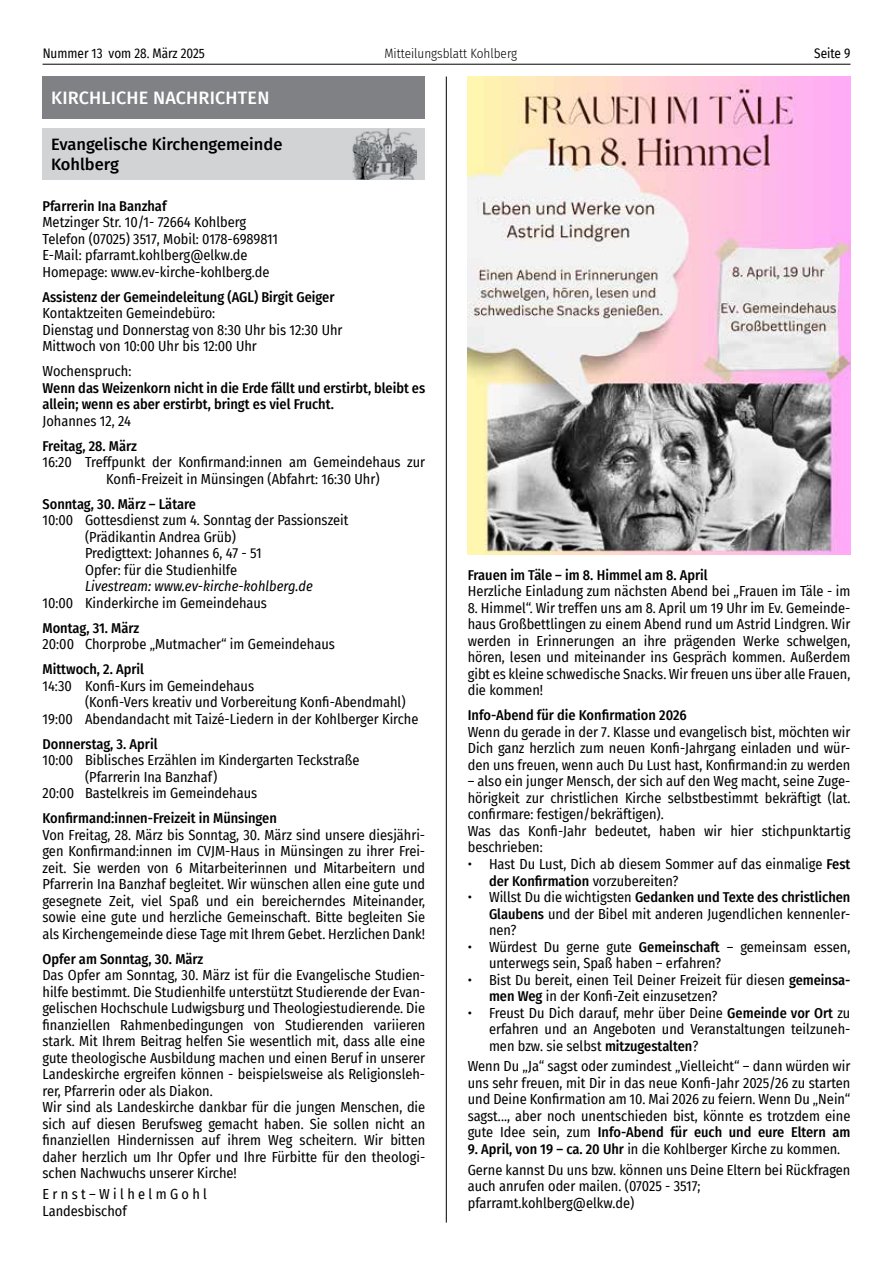
<style>
.page{position:relative;width:893px;height:1263px;background:#fff}
.page>*{position:absolute;margin:0;border:0;box-sizing:border-box;transform-origin:0 0}
.t1{font:500 18px "Fira Sans";letter-spacing:.01em;color:#fff}
.t2{font:500 16.5px/19.8px "Fira Sans";color:#000}
.t3{font:14.25px/16.5px "Fira Sans Condensed";color:#000}
.t4{font:500 14.25px/16.5px "Fira Sans Condensed";color:#000}
.t5{font:italic 14.25px "Fira Sans Condensed";color:#000}
.t6{font:13.5px "Fira Sans Condensed";color:#000}
.t7{font:300 13.5px "Fira Sans Condensed";color:#000}
.s1{font-weight:500}
</style>
<div class="page">
<hr style="left:43px;top:64px;width:807px;height:1px;background:#000">
<hr style="left:446px;top:77px;width:1px;height:1145px;background:#000">
<div style="left:43px;top:76px;width:382px;height:43px;background:#808184"></div>
<div style="left:43px;top:128px;width:382px;height:51px;background:#d1d3d4"></div>
<img style="left:353px;top:128px;width:64px;height:51px">
<img style="left:468px;top:77px;width:382px;height:478px">
<p class="t6" style="left:43px;top:43px;width:164px">Nummer 13 vom 28. März 2025</p>
<p class="t7" style="left:384px;top:44px;width:134px">Mitteilungsblatt Kohlberg</p>
<p class="t6" style="left:814px;top:43px;width:38px">Seite 9</p>
<p class="t1" style="left:51px;top:83px;width:220px">KIRCHLICHE NACHRICHTEN</p>
<p class="t2" style="left:51px;top:134px;width:233px">Evangelische Kirchengemeinde<br>Kohlberg</p>
<p class="t4" style="left:43px;top:197px;width:126px">Pfarrerin Ina Banzhaf</p>
<p class="t3" style="left:43px;top:214px;width:237px">Metzinger Str. 10/1- 72664 Kohlberg Telefon (07025) 3517, Mobil: 0178-6989811<br>E-Mail: pfarramt.kohlberg@elkw.de Homepage: www.ev-kirche-kohlberg.de</p>
<p class="t4" style="left:43px;top:288px;width:293px">Assistenz der Gemeindeleitung (AGL) Birgit Geiger</p>
<p class="t3" style="left:43px;top:305px;width:302px">Kontaktzeiten Gemeindebüro:<br>Dienstag und Donnerstag von 8:30 Uhr bis 12:30 Uhr<br>Mittwoch von 10:00 Uhr bis 12:00 Uhr</p>
<p class="t3" style="left:43px;top:363px;width:90px">Wochenspruch:</p>
<p class="t4" style="left:43px;top:379px;width:384px">Wenn das Weizenkorn nicht in die Erde fällt und erstirbt, bleibt es allein; wenn es aber erstirbt, bringt es viel Frucht.</p>
<p class="t3" style="left:43px;top:412px;width:90px">Johannes 12, 24</p>
<p class="t4" style="left:43px;top:437px;width:96px">Freitag, 28. März</p>
<p class="t3" style="left:106px;top:454px;width:320px;text-indent:-64px">16:20 Treffpunkt der Konfirmand:innen am Gemeindehaus zur<br>Konfi-Freizeit in Münsingen (Abfahrt: 16:30 Uhr)</p>
<p class="t4" style="left:43px;top:495px;width:155px">Sonntag, 30. März – Lätare</p>
<p class="t3" style="left:85px;top:512px;width:265px;text-indent:-43px">10:00 Gottesdienst zum 4. Sonntag der Passionszeit (Prädikantin Andrea Grüb)<br>Predigttext: Johannes 6, 47 - 51<br>Opfer: für die Studienhilfe</p>
<p class="t5" style="left:85px;top:576px;width:229px">Livestream: www.ev-kirche-kohlberg.de</p>
<p class="t3" style="left:43px;top:594px;width:226px">10:00 Kinderkirche im Gemeindehaus</p>
<p class="t4" style="left:43px;top:619px;width:98px">Montag, 31. März</p>
<p class="t3" style="left:43px;top:636px;width:294px">20:00 Chorprobe „Mutmacher“ im Gemeindehaus</p>
<p class="t4" style="left:43px;top:660px;width:103px">Mittwoch, 2. April</p>
<p class="t3" style="left:43px;top:677px;width:213px">14:30 Konfi-Kurs im Gemeindehaus</p>
<p class="t3" style="left:85px;top:694px;width:322px">(Konfi-Vers kreativ und Vorbereitung Konfi-Abendmahl)</p>
<p class="t3" style="left:43px;top:710px;width:377px">19:00 Abendandacht mit Taizé-Liedern in der Kohlberger Kirche</p>
<p class="t4" style="left:43px;top:735px;width:116px">Donnerstag, 3. April</p>
<p class="t3" style="left:43px;top:752px;width:319px">10:00 Biblisches Erzählen im Kindergarten Teckstraße</p>
<p class="t3" style="left:85px;top:768px;width:134px">(Pfarrerin Ina Banzhaf)</p>
<p class="t3" style="left:43px;top:785px;width:216px">20:00 Bastelkreis im Gemeindehaus</p>
<p class="t4" style="left:43px;top:809px;width:236px">Konfirmand:innen-Freizeit in Münsingen</p>
<p class="t3" style="left:43px;top:826px;width:384px;text-align:justify">Von Freitag, 28. März bis Sonntag, 30. März sind unsere diesjähri&shy;gen Konfirmand:innen im CVJM-Haus in Münsingen zu ihrer Frei&shy;zeit. Sie werden von 6 Mitarbeiterinnen und Mitarbeitern und Pfarrerin Ina Banzhaf begleitet. Wir wünschen allen eine gute und gesegnete Zeit, viel Spaß und ein bereicherndes Miteinander, sowie eine gute und herzliche Gemeinschaft. Bitte begleiten Sie als Kirchengemeinde diese Tage mit Ihrem Gebet. Herzlichen Dank!</p>
<p class="t4" style="left:43px;top:950px;width:162px">Opfer am Sonntag, 30. März</p>
<p class="t3" style="left:43px;top:967px;width:384px">Das Opfer am Sonntag, 30. März ist für die Evangelische Studien&shy;hilfe bestimmt. Die Studienhilfe unterstützt Studierende der Evan&shy;gelischen Hochschule Ludwigsburg und Theologiestudierende. Die finanziellen Rahmenbedingungen von Studierenden variieren stark. Mit Ihrem Beitrag helfen Sie wesentlich mit, dass alle eine gute theologische Ausbildung machen und einen Beruf in unserer Landeskirche ergreifen können - beispielsweise als Religionsleh&shy;rer, Pfarrerin oder als Diakon.<br>Wir sind als Landeskirche dankbar für die jungen Menschen, die sich auf diesen Berufsweg gemacht haben. Sie sollen nicht an finanziellen Hindernissen auf ihrem Weg scheitern. Wir bitten daher herzlich um Ihr Opfer und Ihre Fürbitte für den theologi&shy;schen Nachwuchs unserer Kirche!</p>
<p class="t3" style="left:43px;top:1185px;width:166px">E r n s t – W i l h e l m G o h l<br>Landesbischof</p>
<p class="t4" style="left:468px;top:566px;width:241px">Frauen im Täle – im 8. Himmel am 8. April</p>
<p class="t3" style="left:468px;top:583px;width:384px">Herzliche Einladung zum nächsten Abend bei „Frauen im Täle - im</p>
<p class="t3" style="left:468px;top:599px;width:384px;text-align:justify">8. Himmel“. Wir treffen uns am 8. April um 19 Uhr im Ev. Gemeinde&shy;haus Großbettlingen zu einem Abend rund um Astrid Lindgren. Wir werden in Erinnerungen an ihre prägenden Werke schwelgen, hören, lesen und miteinander ins Gespräch kommen. Außerdem gibt es kleine schwedische Snacks. Wir freuen uns über alle Frauen, die kommen!</p>
<p class="t4" style="left:468px;top:706px;width:221px">Info-Abend für die Konfirmation 2026</p>
<p class="t3" style="left:468px;top:723px;width:384px;text-align:justify">Wenn du gerade in der 7. Klasse und evangelisch bist, möchten wir Dich ganz herzlich zum neuen Konfi-Jahrgang einladen und wür&shy;den uns freuen, wenn auch Du Lust hast, Konfirmand:in zu werden</p>
<p class="t3" style="left:468px;top:773px;width:384px">– also ein junger Mensch, der sich auf den Weg macht, seine Zuge&shy;hörigkeit zur christlichen Kirche selbstbestimmt bekräftigt (lat. confirmare: festigen/bekräftigen).<br>Was das Konfi-Jahr bedeutet, haben wir hier stichpunktartig beschrieben:</p>
<p class="t3" style="left:489px;top:855px;width:363px;text-indent:-21px">• Hast Du Lust, Dich ab diesem Sommer auf das einmalige <span class="s1">Fest der Konfirmation</span> vorzubereiten?</p>
<p class="t3" style="left:489px;top:888px;width:363px;text-align:justify;text-indent:-21px">• Willst Du die wichtigsten <span class="s1">Gedanken und Texte des christlichen Glaubens</span> und der Bibel mit anderen Jugendlichen kennenler&shy;nen?</p>
<p class="t3" style="left:489px;top:938px;width:363px;text-indent:-21px">• Würdest Du gerne gute <span class="s1">Gemeinschaft</span> – gemeinsam essen, unterwegs sein, Spaß haben – erfahren?</p>
<p class="t3" style="left:489px;top:971px;width:363px;text-indent:-21px">• Bist Du bereit, einen Teil Deiner Freizeit für diesen <span class="s1">gemeinsa&shy;men Weg</span> in der Konfi-Zeit einzusetzen?</p>
<p class="t3" style="left:489px;top:1004px;width:363px;text-align:justify;text-indent:-21px">• Freust Du Dich darauf, mehr über Deine <span class="s1">Gemeinde vor Ort</span> zu erfahren und an Angeboten und Veranstaltungen teilzuneh&shy;men bzw. sie selbst <span class="s1">mitzugestalten</span>?</p>
<p class="t3" style="left:468px;top:1058px;width:384px;text-align:justify">Wenn Du „Ja“ sagst oder zumindest „Vielleicht“ – dann würden wir uns sehr freuen, mit Dir in das neue Konfi-Jahr 2025/26 zu starten und Deine Konfirmation am 10. Mai 2026 zu feiern. Wenn Du „Nein“ sagst..., aber noch unentschieden bist, könnte es trotzdem eine gute Idee sein, zum <span class="s1">Info-Abend für euch und eure Eltern am</span></p>
<p class="t3" style="left:468px;top:1138px;width:384px;line-height:20.7px"><span class="s1">9. April, von 19 – ca. 20 Uhr</span> in die Kohlberger Kirche zu kommen.<br>Gerne kannst Du uns bzw. können uns Deine Eltern bei Rückfragen</p>
<p class="t3" style="left:468px;top:1177px;width:234px">auch anrufen oder mailen. (07025 - 3517; pfarramt.kohlberg@elkw.de)</p>
</div>
